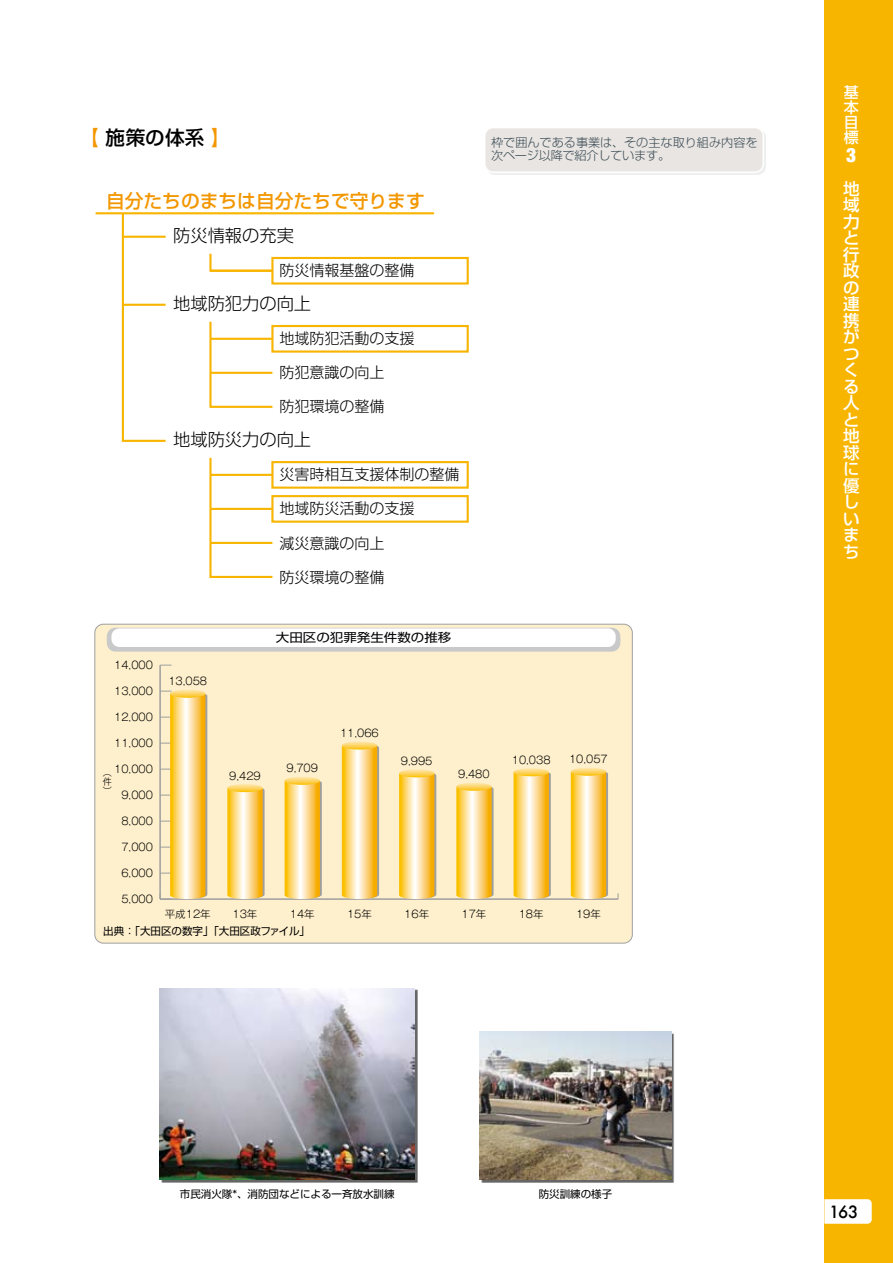
<style>
.page{position:relative;width:893px;height:1263px;background:#fff}
.page>*{position:absolute;margin:0;border:0;box-sizing:border-box;transform-origin:0 0}
.t1{font:500 19.5px "Shin Go Pr 6";letter-spacing:.015em;color:#000}
.t2{font:900 condensed 19.5px "Helvetica Neue";color:#fff}
.t3{font:500 18.75px "Shin Go Pr 6";color:#f39700}
.t4{font:300 17.25px "Shin Go Pr 6";color:#000}
.t5{font:500 16.5px/16.5px "Shin Go Pr 6";color:#fff}
.t6{font:500 16.5px "Futura";color:#000}
.t7{font:300 15px "Shin Go Pr 6";color:#000}
.t8{font:500 15px/15px "Shin Go Pr 6";color:#fff;text-align:justify}
.t9{font:12.15px "Shin Go Pr 6";color:#000;scale:1.11 1}
.t10{font:300 12px/13.5px "Shin Go Pr 6";letter-spacing:-.005em;color:#3d4e57}
.t11{font:300 10.5px "Gothic MB101 Pr 6";color:#000}
.t12{font:10.5px "Shin Go Pr 6";color:#000}
.t13{font:300 9px/9px "Gothic MB101 Pr 6";color:#000;text-align:justify}
.s1{color:#f39700}
</style>
<div class="page">
<div style="left:95px;top:624px;width:537px;height:319px;background:#fef0cc;border-radius:9px"></div>
<div style="left:108px;top:632px;width:512px;height:19px;background:#c9c9ca;border-radius:8px"></div>
<div style="left:107px;top:632px;width:513px;height:20px;border:2px solid #c9c9ca;border-radius:8px"></div>
<div style="left:107px;top:628px;width:513px;height:20px;border:2px solid #c9c9ca;border-radius:8px"></div>
<div style="left:111px;top:628px;width:505px;height:19px;background:#fff;border-radius:8px"></div>
<hr style="left:160px;top:898px;width:458px;height:2px;background:#9f9fa0">
<hr style="left:159px;top:665px;width:2px;height:234px;background:#9f9fa0">
<svg style="left:160px;top:690px;width:47px;height:210px"></svg>
<svg style="left:227px;top:784px;width:38px;height:115px;background:#f7d37b"></svg>
<svg style="left:285px;top:777px;width:37px;height:122px;background:#f7d37b"></svg>
<svg style="left:342px;top:741px;width:37px;height:158px;background:#f7d37a"></svg>
<svg style="left:399px;top:769px;width:37px;height:130px;background:#f7d37a"></svg>
<svg style="left:456px;top:783px;width:38px;height:116px;background:#f7d37b"></svg>
<svg style="left:514px;top:768px;width:37px;height:131px;background:#f7d37c"></svg>
<svg style="left:571px;top:768px;width:37px;height:131px;background:#f7d27a"></svg>
<hr style="left:96px;top:212px;width:338px;height:2px;background:#f8b500">
<svg style="left:121px;top:212px;width:47px;height:230px"></svg>
<hr style="left:123px;top:304px;width:43px;height:2px;background:#f8b500">
<hr style="left:123px;top:236px;width:43px;height:2px;background:#f8b500">
<svg style="left:209px;top:253px;width:66px;height:19px"></svg>
<svg style="left:209px;top:321px;width:64px;height:87px"></svg>
<svg style="left:209px;top:457px;width:64px;height:121px"></svg>
<div style="left:271px;top:257px;width:198px;height:28px;border:2px solid #f8b500"></div>
<div style="left:271px;top:325px;width:198px;height:28px;border:2px solid #f8b500"></div>
<div style="left:271px;top:461px;width:198px;height:28px;border:2px solid #f8b500"></div>
<div style="left:271px;top:495px;width:198px;height:28px;border:2px solid #f8b500"></div>
<div style="left:825px;top:0;width:68px;height:1263px;background:#f8b500"></div>
<svg style="left:824px;top:1199px;width:48px;height:25px"></svg>
<div style="left:486px;top:129px;width:279px;height:45px;border:2px solid #eeefef;border-radius:8px"></div>
<div style="left:485px;top:128px;width:278px;height:44px;background:#e9e5e2;border-radius:8px"></div>
<div style="left:485px;top:128px;width:279px;height:45px;border:2px solid #fff;border-radius:8px"></div>
<div style="left:481px;top:1033px;width:193px;height:150px;background:#000;opacity:.6"></div>
<img style="left:480px;top:1031px;width:191px;height:149px">
<div style="left:161px;top:990px;width:257px;height:193px;background:#666"></div>
<img style="left:160px;top:988px;width:255px;height:192px">
<h1 class="t1" style="left:80px;top:121px;width:152px"><span class="s1">【</span> 施策の体系 <span class="s1">】</span></h1>
<p class="t10" style="left:491px;top:134px;width:268px">枠で囲んである事業は、その主な取り組み内容を次ページ以降で紹介しています。</p>
<h2 class="t3" style="left:106px;top:186px;width:320px">自分たちのまちは自分たちで守ります</h2>
<h3 class="t4" style="left:173px;top:222px;width:122px">防災情報の充実</h3>
<h3 class="t7" style="left:280px;top:258px;width:136px">防災情報基盤の整備</h3>
<h3 class="t4" style="left:173px;top:290px;width:139px">地域防犯力の向上</h3>
<h3 class="t7" style="left:280px;top:326px;width:136px">地域防犯活動の支援</h3>
<h3 class="t7" style="left:280px;top:360px;width:106px">防犯意識の向上</h3>
<h3 class="t7" style="left:280px;top:394px;width:106px">防犯環境の整備</h3>
<h3 class="t4" style="left:173px;top:426px;width:139px">地域防災力の向上</h3>
<h3 class="t7" style="left:280px;top:462px;width:181px">災害時相互支援体制の整備</h3>
<h3 class="t7" style="left:280px;top:496px;width:136px">地域防災活動の支援</h3>
<h3 class="t7" style="left:280px;top:530px;width:106px">減災意識の向上</h3>
<h3 class="t7" style="left:280px;top:564px;width:106px">防災環境の整備</h3>
<p class="t11" style="left:114px;top:656px;width:40px">14,000</p>
<p class="t11" style="left:114px;top:682px;width:40px">13,000</p>
<p class="t11" style="left:114px;top:708px;width:40px">12,000</p>
<p class="t11" style="left:114px;top:734px;width:40px">11,000</p>
<p class="t11" style="left:114px;top:760px;width:40px">10,000</p>
<p class="t13" style="left:103px;top:767px;width:10px">（件）</p>
<p class="t11" style="left:121px;top:786px;width:33px">9,000</p>
<p class="t11" style="left:121px;top:812px;width:33px">8,000</p>
<p class="t11" style="left:121px;top:838px;width:33px">7,000</p>
<p class="t11" style="left:121px;top:864px;width:33px">6,000</p>
<p class="t11" style="left:121px;top:890px;width:33px">5,000</p>
<p class="t11" style="left:168px;top:673px;width:40px">13,058</p>
<p class="t9" style="left:276px;top:628px;width:160px">大田区の犯罪発生件数の推移</p>
<p class="t11" style="left:229px;top:767px;width:33px">9,429</p>
<p class="t11" style="left:286px;top:760px;width:33px">9,709</p>
<p class="t11" style="left:340px;top:724px;width:40px">11,066</p>
<p class="t11" style="left:401px;top:752px;width:33px">9,995</p>
<p class="t11" style="left:458px;top:766px;width:33px">9,480</p>
<p class="t11" style="left:512px;top:751px;width:40px">10,038</p>
<p class="t11" style="left:569px;top:751px;width:40px">10,057</p>
<p class="t11" style="left:165px;top:905px;width:47px">平成12年</p>
<p class="t11" style="left:233px;top:905px;width:26px">13年</p>
<p class="t11" style="left:290px;top:905px;width:26px">14年</p>
<p class="t11" style="left:347px;top:905px;width:26px">15年</p>
<p class="t11" style="left:404px;top:905px;width:26px">16年</p>
<p class="t11" style="left:461px;top:905px;width:26px">17年</p>
<p class="t11" style="left:519px;top:905px;width:26px">18年</p>
<p class="t11" style="left:576px;top:905px;width:26px">19年</p>
<p class="t12" style="left:103px;top:922px;width:208px">出典：「大田区の数字」「大田区政ファイル」</p>
<h3 class="t8" style="left:844px;top:84px;width:16px">基本目標</h3>
<h1 class="t2" style="left:846px;top:143px;width:12px">3</h1>
<h3 class="t5" style="left:843px;top:179px;width:18px">地域力と行政の連携がつくる人と地球に優しいまち</h3>
<p class="t12" style="left:180px;top:1185px;width:216px">市民消火隊*、消防団などによる一斉放水訓練</p>
<p class="t12" style="left:539px;top:1185px;width:75px">防災訓練の様子</p>
<h3 class="t6" style="left:829px;top:1200px;width:31px">163</h3>
</div>
